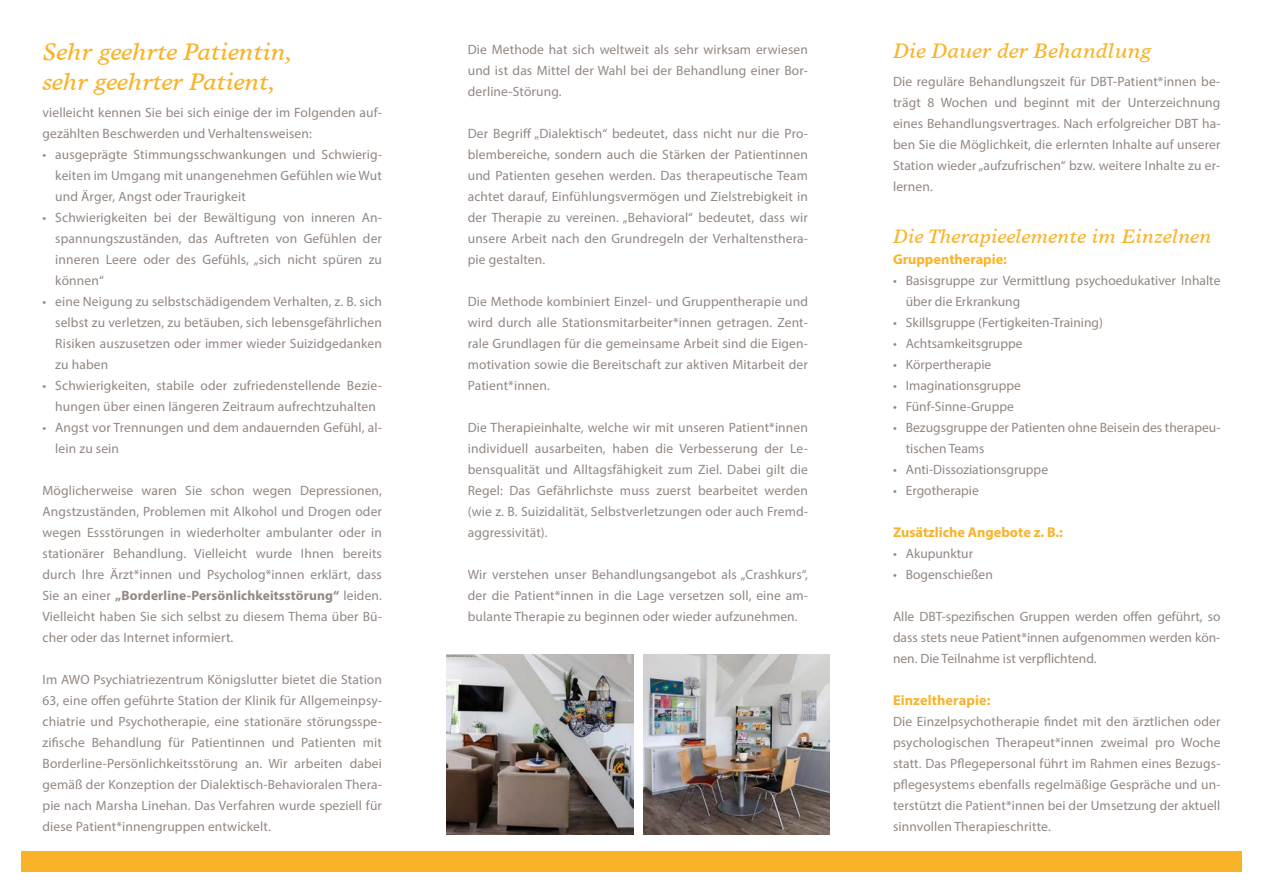
<style>
.page{position:relative;width:1263px;height:893px;background:#fff}
.page>*{position:absolute;margin:0;border:0;box-sizing:border-box;transform-origin:0 0}
.t1{font:italic 24px/30px "Times Europa";color:#f9b329}
.t2{font:italic 21px "Times Europa";letter-spacing:.01em;color:#f9b329}
.t3{font:italic 19.5px "Times Europa";letter-spacing:.01em;color:#f9b329}
.t4{font:700 14.25px "Myriad Pro";color:#f9b329}
.t5{font:13.5px/21px "Myriad Pro";letter-spacing:.01em;color:#928782;text-align:justify}
.s1{font-weight:700}
</style>
<div class="page">
<div style="left:21px;top:851px;width:1221px;height:21px;background:#f9b329"></div>
<img style="left:446px;top:655px;width:187px;height:179px">
<img style="left:644px;top:655px;width:185px;height:179px">
<h1 class="t1" style="left:43px;top:37px;width:251px">Sehr geehrte Patientin, sehr geehrter Patient,</h1>
<p class="t5" style="left:43px;top:102px;width:341px">vielleicht kennen Sie bei sich einige der im Folgenden auf&shy;gezählten Beschwerden und Verhaltensweisen:</p>
<p class="t5" style="left:55px;top:144px;width:328px;text-indent:-13px">• ausgeprägte Stimmungsschwankungen und Schwierig&shy;keiten im Umgang mit unangenehmen Gefühlen wie Wut und Ärger, Angst oder Traurigkeit</p>
<p class="t5" style="left:55px;top:207px;width:328px;text-indent:-13px">• Schwierigkeiten bei der Bewältigung von inneren An&shy;spannungszuständen, das Auftreten von Gefühlen der inneren Leere oder des Gefühls, „sich nicht spüren zu können“</p>
<p class="t5" style="left:55px;top:291px;width:328px;text-indent:-13px">• eine Neigung zu selbstschädigendem Verhalten, z. B. sich selbst zu verletzen, zu betäuben, sich lebensgefährlichen Risiken auszusetzen oder immer wieder Suizidgedanken zu haben</p>
<p class="t5" style="left:43px;top:375px;width:341px;text-align:center">• Schwierigkeiten, stabile oder zufriedenstellende Bezie&shy;hungen über einen längeren Zeitraum aufrechtzuhalten</p>
<p class="t5" style="left:55px;top:417px;width:328px;text-indent:-13px">• Angst vor Trennungen und dem andauernden Gefühl, al&shy;lein zu sein</p>
<p class="t5" style="left:43px;top:480px;width:341px">Möglicherweise waren Sie schon wegen Depressionen, Angstzuständen, Problemen mit Alkohol und Drogen oder wegen Essstörungen in wiederholter ambulanter oder in stationärer Behandlung. Vielleicht wurde Ihnen bereits durch Ihre Ärzt*innen und Psycholog*innen erklärt, dass Sie an einer <span class="s1">„Borderline-Persönlichkeitsstörung“</span> leiden.<br>Vielleicht haben Sie sich selbst zu diesem Thema über Bü&shy;cher oder das Internet informiert.</p>
<p class="t5" style="left:43px;top:669px;width:341px">Im AWO Psychiatriezentrum Königslutter bietet die Station 63, eine offen geführte Station der Klinik für Allgemeinpsy&shy;chiatrie und Psychotherapie, eine stationäre störungsspe&shy;zifische Behandlung für Patientinnen und Patienten mit Borderline-Persönlichkeitsstörung an. Wir arbeiten dabei gemäß der Konzeption der Dialektisch-Behavioralen Thera&shy;pie nach Marsha Linehan. Das Verfahren wurde speziell für diese Patient*innengruppen entwickelt.</p>
<p class="t5" style="left:468px;top:39px;width:342px">Die Methode hat sich weltweit als sehr wirksam erwiesen und ist das Mittel der Wahl bei der Behandlung einer Bor&shy;derline-Störung.</p>
<p class="t5" style="left:468px;top:123px;width:342px">Der Begriff „Dialektisch“ bedeutet, dass nicht nur die Pro&shy;blembereiche, sondern auch die Stärken der Patientinnen und Patienten gesehen werden. Das therapeutische Team achtet darauf, Einfühlungsvermögen und Zielstrebigkeit in der Therapie zu vereinen. „Behavioral“ bedeutet, dass wir unsere Arbeit nach den Grundregeln der Verhaltensthera&shy;pie gestalten.</p>
<p class="t5" style="left:468px;top:291px;width:342px">Die Methode kombiniert Einzel- und Gruppentherapie und wird durch alle Stationsmitarbeiter*innen getragen. Zent&shy;rale Grundlagen für die gemeinsame Arbeit sind die Eigen&shy;motivation sowie die Bereitschaft zur aktiven Mitarbeit der Patient*innen.</p>
<p class="t5" style="left:468px;top:417px;width:342px">Die Therapieinhalte, welche wir mit unseren Patient*innen individuell ausarbeiten, haben die Verbesserung der Le&shy;bensqualität und Alltagsfähigkeit zum Ziel. Dabei gilt die Regel: Das Gefährlichste muss zuerst bearbeitet werden (wie z. B. Suizidalität, Selbstverletzungen oder auch Fremd&shy;aggressivität).</p>
<p class="t5" style="left:468px;top:564px;width:342px">Wir verstehen unser Behandlungsangebot als „Crashkurs“, der die Patient*innen in die Lage versetzen soll, eine am&shy;bulante Therapie zu beginnen oder wieder aufzunehmen.</p>
<h2 class="t2" style="left:893px;top:39px;width:260px">Die Dauer der Behandlung</h2>
<p class="t5" style="left:893px;top:70px;width:329px">Die reguläre Behandlungszeit für DBT-Patient*innen be&shy;trägt 8 Wochen und beginnt mit der Unterzeichnung eines Behandlungsvertrages. Nach erfolgreicher DBT ha&shy;ben Sie die Möglichkeit, die erlernten Inhalte auf unserer Station wieder „aufzufrischen“ bzw. weitere Inhalte zu er&shy;lernen.</p>
<h3 class="t3" style="left:893px;top:225px;width:319px">Die Therapieelemente im Einzelnen</h3>
<p class="t4" style="left:893px;top:250px;width:115px">Gruppentherapie:</p>
<p class="t5" style="left:906px;top:270px;width:316px;text-indent:-13px">• Basisgruppe zur Vermittlung psychoedukativer Inhalte über die Erkrankung</p>
<p class="t5" style="left:893px;top:312px;width:211px">• Skillsgruppe (Fertigkeiten-Training)</p>
<p class="t5" style="left:893px;top:333px;width:131px">• Achtsamkeitsgruppe</p>
<p class="t5" style="left:893px;top:354px;width:100px">• Körpertherapie</p>
<p class="t5" style="left:893px;top:375px;width:129px">• Imaginationsgruppe</p>
<p class="t5" style="left:893px;top:396px;width:122px">• Fünf-Sinne-Gruppe</p>
<p class="t5" style="left:906px;top:417px;width:316px;text-indent:-13px">• Bezugsgruppe der Patienten ohne Beisein des therapeu&shy;tischen Teams</p>
<p class="t5" style="left:893px;top:459px;width:157px">• Anti-Dissoziationsgruppe</p>
<p class="t5" style="left:893px;top:480px;width:87px">• Ergotherapie</p>
<p class="t4" style="left:893px;top:523px;width:171px">Zusätzliche Angebote z. B.:</p>
<p class="t5" style="left:893px;top:543px;width:82px">• Akupunktur</p>
<p class="t5" style="left:893px;top:564px;width:101px">• Bogenschießen</p>
<p class="t5" style="left:893px;top:606px;width:329px">Alle DBT-spezifischen Gruppen werden offen geführt, so dass stets neue Patient*innen aufgenommen werden kön&shy;nen. Die Teilnahme ist verpflichtend.</p>
<p class="t4" style="left:893px;top:691px;width:99px">Einzeltherapie:</p>
<p class="t5" style="left:893px;top:711px;width:329px">Die Einzelpsychotherapie findet mit den ärztlichen oder psychologischen Therapeut*innen zweimal pro Woche statt. Das Pflegepersonal führt im Rahmen eines Bezugs&shy;pflegesystems ebenfalls regelmäßige Gespräche und un&shy;terstützt die Patient*innen bei der Umsetzung der aktuell sinnvollen Therapieschritte.</p>
</div>
